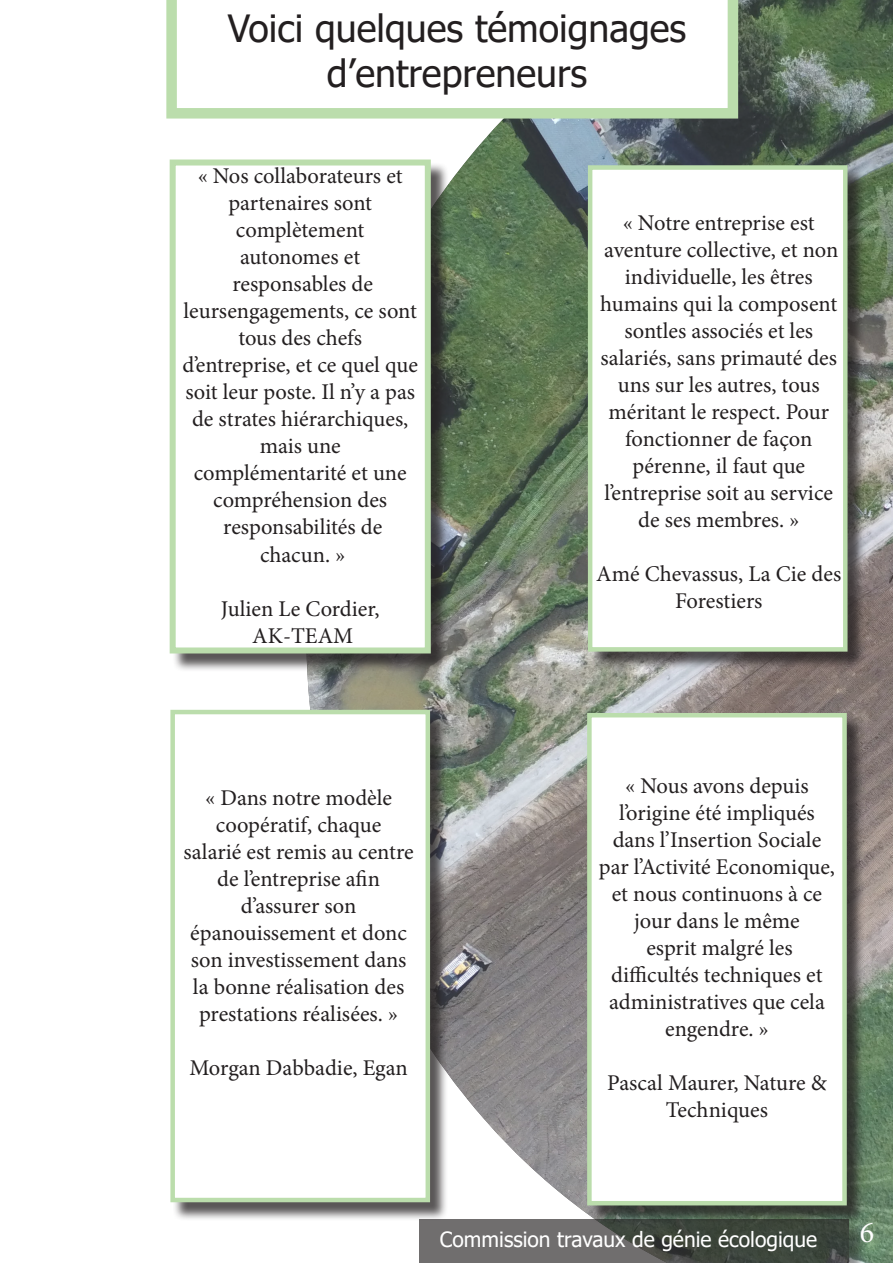
<style>
.page{position:relative;width:893px;height:1263px;background:#fff}
.page>*{position:absolute;margin:0;border:0;box-sizing:border-box;transform-origin:0 0}
.t1{font:37.5px "Tahoma";color:#231f20}
.t2{font:30px "Minion Pro";color:#fff}
.t3{font:22.5px/27px "Minion Pro";color:#231f20;text-align:center}
.t4{font:21px "Tahoma";color:#fff}
</style>
<div class="page">
<img style="left:306px;top:0;width:587px;height:1263px">
<div style="left:172px;top:162px;width:277px;height:510px;background:#231f20;opacity:.75"></div>
<div style="left:170px;top:160px;width:261px;height:493px;background:#fff;border:6px solid #bbddac"></div>
<div style="left:590px;top:168px;width:276px;height:502px;background:#231f20;opacity:.75"></div>
<div style="left:588px;top:165px;width:259px;height:487px;background:#fff;border:4px solid #bbddac"></div>
<div style="left:589px;top:715px;width:276px;height:509px;background:#231f20;opacity:.75"></div>
<div style="left:587px;top:713px;width:260px;height:492px;background:#fff;border:4px solid #bbddac"></div>
<div style="left:173px;top:712px;width:276px;height:509px;background:#231f20;opacity:.75"></div>
<div style="left:170px;top:710px;width:260px;height:492px;background:#fff;border:4px solid #bbddac"></div>
<div style="left:421px;top:1221px;width:446px;height:42px;background:#231f20;opacity:.75"></div>
<svg style="left:419px;top:1219px;width:429px;height:44px"></svg>
<svg style="left:166px;top:0;width:572px;height:119px"></svg>
<p class="t1" style="left:228px;top:3px;width:460px">Voici quelques témoignages</p>
<p class="t1" style="left:327px;top:48px;width:262px">d’entrepreneurs</p>
<p class="t3" style="left:198px;top:163px;width:207px">« Nos collaborateurs et partenaires sont</p>
<p class="t3" style="left:236px;top:217px;width:130px">complètement</p>
<p class="t3" style="left:240px;top:244px;width:122px">autonomes et</p>
<p class="t3" style="left:233px;top:271px;width:142px">responsables de</p>
<p class="t3" style="left:183px;top:298px;width:235px">leursengagements, ce sont tous des chefs</p>
<p class="t3" style="left:183px;top:352px;width:237px">d’entreprise, et ce quel que soit leur poste. Il n’y a pas de strates hiérarchiques, mais une</p>
<p class="t3" style="left:194px;top:460px;width:214px">complémentarité et une compréhension des</p>
<p class="t3" style="left:223px;top:514px;width:161px">responsabilités de</p>
<p class="t3" style="left:260px;top:541px;width:87px">chacun. »</p>
<p class="t3" style="left:221px;top:595px;width:160px">Julien Le Cordier,</p>
<p class="t3" style="left:252px;top:622px;width:102px">AK-TEAM</p>
<p class="t3" style="left:623px;top:209px;width:193px">« Notre entreprise est</p>
<p class="t3" style="left:604px;top:236px;width:236px">aventure collective, et non individuelle, les êtres</p>
<p class="t3" style="left:600px;top:290px;width:239px">humains qui la composent sontles associés et les</p>
<p class="t3" style="left:600px;top:344px;width:238px">salariés, sans primauté des uns sur les autres, tous</p>
<p class="t3" style="left:608px;top:398px;width:222px">méritant le respect. Pour fonctionner de façon</p>
<p class="t3" style="left:632px;top:452px;width:174px">pérenne, il faut que</p>
<p class="t3" style="left:604px;top:479px;width:230px">l’entreprise soit au service de ses membres. »</p>
<p class="t3" style="left:596px;top:560px;width:246px">Amé Chevassus, La Cie des</p>
<p class="t3" style="left:675px;top:587px;width:89px">Forestiers</p>
<p class="t3" style="left:205px;top:784px;width:188px">« Dans notre modèle</p>
<p class="t3" style="left:216px;top:811px;width:167px">coopératif, chaque</p>
<p class="t3" style="left:184px;top:838px;width:232px">salarié est remis au centre de l’entreprise afin</p>
<p class="t3" style="left:241px;top:892px;width:117px">d’assurer son</p>
<p class="t3" style="left:190px;top:919px;width:218px">épanouissement et donc son investissement dans la bonne réalisation des prestations réalisées. »</p>
<p class="t3" style="left:190px;top:1054px;width:220px">Morgan Dabbadie, Egan</p>
<p class="t3" style="left:625px;top:772px;width:185px">« Nous avons depuis</p>
<p class="t3" style="left:599px;top:799px;width:238px">l’origine été impliqués dans l’Insertion Sociale par l’Activité Economique, et nous continuons à ce jour dans le même</p>
<p class="t3" style="left:646px;top:934px;width:148px">esprit malgré les</p>
<p class="t3" style="left:609px;top:961px;width:217px;text-align:left">difficultés techniques et administratives que cela</p>
<p class="t3" style="left:665px;top:1015px;width:105px">engendre. »</p>
<p class="t3" style="left:607px;top:1069px;width:221px">Pascal Maurer, Nature &amp;<br>Techniques</p>
<p class="t4" style="left:440px;top:1225px;width:379px">Commission travaux de génie écologique</p>
<p class="t2" style="left:860px;top:1212px;width:16px">6</p>
</div>
